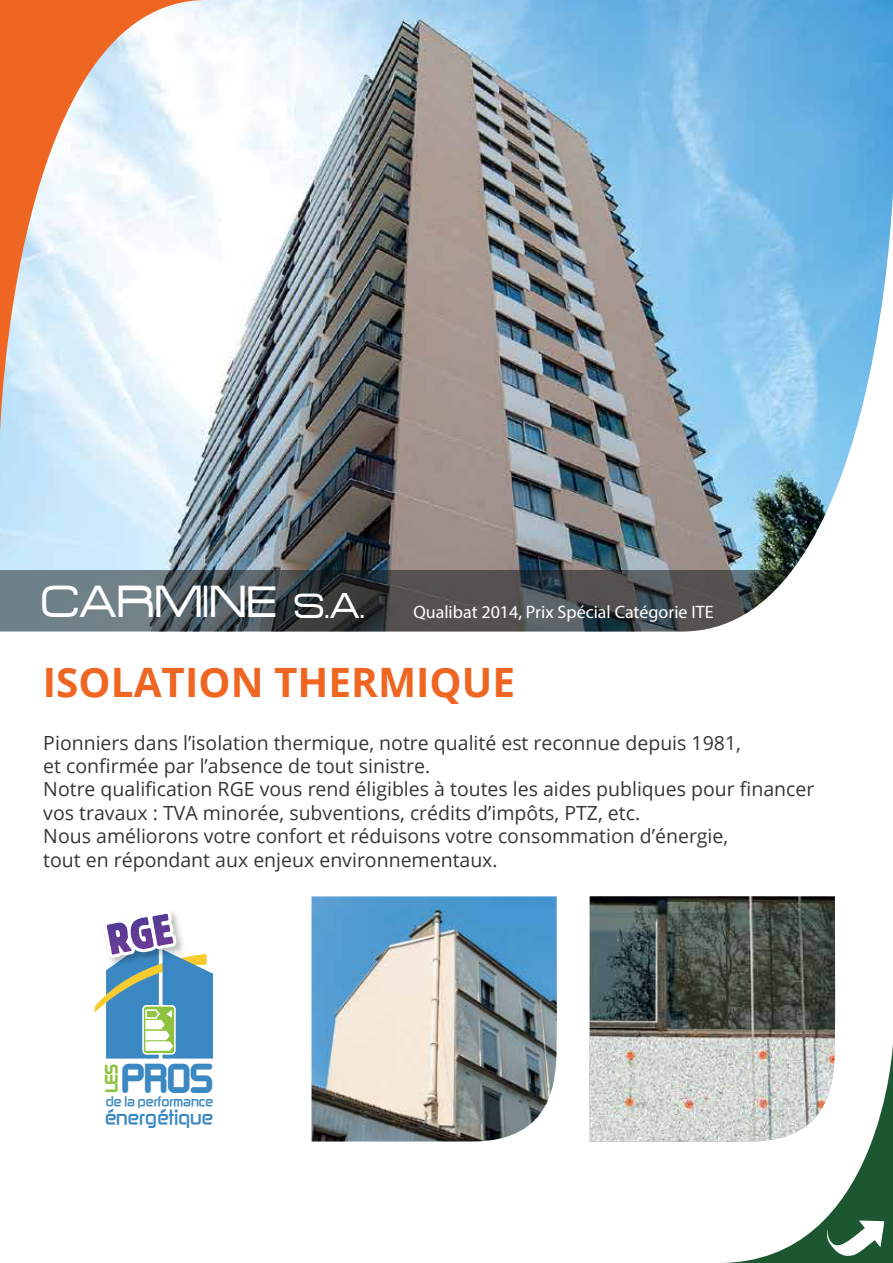
<style>
.page{position:relative;width:893px;height:1263px;background:#fff}
.page>*{position:absolute;margin:0;border:0;box-sizing:border-box;transform-origin:0 0}
.t1{font:49.05px "Acens";color:#fff}
.t2{font:41.7px "Designer Block";color:#3b88c2}
.t3{font:700 40.5px "Open Sans";color:#ef6622}
.t4{font:19.5px/23.4px "Open Sans";color:#343738}
.t5{font:18.15px "Designer Block";color:#8fc33f}
.t6{font:18px "Myriad Pro";color:#fff}
.t7{font:700 17.1px "Zekton";color:#3b88c2}
.t8{font:700 11.7px "Zekton";color:#3b88c2}
.s1{font-size:39px}
</style>
<div class="page">
<svg style="left:600px;top:960px;width:293px;height:303px"></svg>
<svg style="left:827px;top:1220px;width:57px;height:37px"></svg>
<img style="left:590px;top:896px;width:245px;height:245px">
<img style="left:311px;top:896px;width:246px;height:245px">
<img style="left:0;top:0;width:893px;height:570px">
<svg style="left:0;top:570px;width:793px;height:61px;background:#545b5e"></svg>
<svg style="left:95px;top:912px;width:118px;height:146px"></svg>
<svg style="left:0;top:0;width:259px;height:465px"></svg>
<h1 class="t1" style="left:40px;top:577px;width:326px">CARMINE <span class="s1">S.A.</span></h1>
<p class="t6" style="left:413px;top:601px;width:302px">Qualibat 2014, Prix Spécial Catégorie ITE</p>
<h3 class="t3" style="left:43px;top:654px;width:474px">ISOLATION THERMIQUE</h3>
<p class="t4" style="left:43px;top:730px;width:773px">Pionniers dans l’isolation thermique, notre qualité est reconnue depuis 1981,<br>et confirmée par l’absence de tout sinistre.<br>Notre qualification RGE vous rend éligibles à toutes les aides publiques pour financer vos travaux : TVA minorée, subventions, crédits d’impôts, PTZ, etc.<br>Nous améliorons votre confort et réduisons votre consommation d’énergie,<br>tout en répondant aux enjeux environnementaux.</p>
<p class="t5" style="left:99px;top:1092px;width:30px;rotate:-90deg">LES</p>
<h2 class="t2" style="left:123px;top:1050px;width:92px">PROS</h2>
<p class="t8" style="left:106px;top:1093px;width:109px">de la performance</p>
<p class="t7" style="left:105px;top:1104px;width:110px">énergétique</p>
</div>
